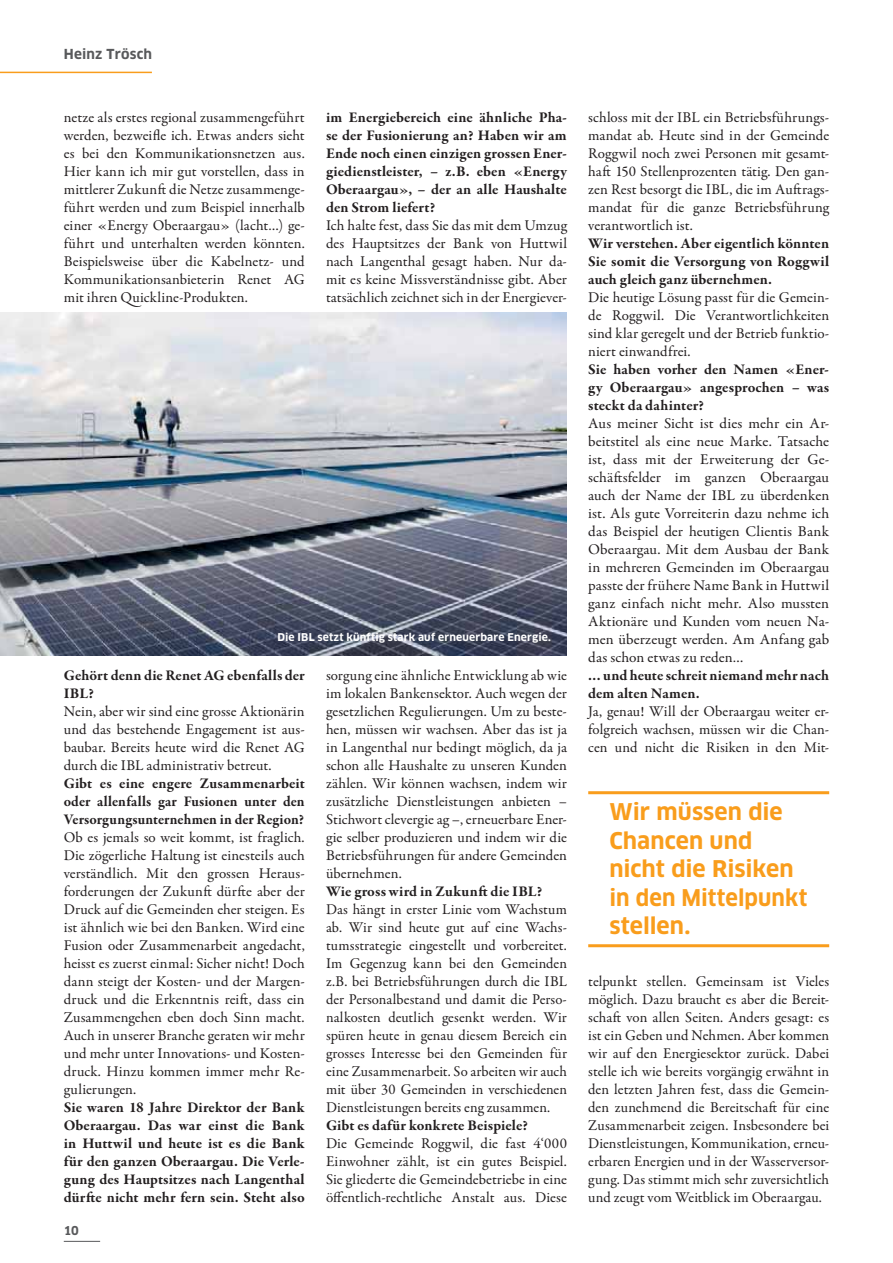
<style>
.page{position:relative;width:893px;height:1263px;background:#fff}
.page>*{position:absolute;margin:0;border:0;box-sizing:border-box;transform-origin:0 0}
.t1{font:700 22.5px/28.5px "Clan OT";color:#f99d1c}
.t2{font:15px/18px "Garamond Premr Pro";color:#231f20;text-align:justify}
.t3{font:700 15px/18px "Garamond Premr Pro";letter-spacing:.005em;color:#231f20;text-align:justify}
.t4{font:700 13.5px "Clan OT";letter-spacing:.015em;color:#58595b}
.t5{font:700 12px "Clan OT";color:#58595b}
.t6{font:700 10.5px "Clan OT";letter-spacing:.015em;color:#fff}
</style>
<div class="page">
<hr style="left:0;top:72px;width:152px;height:1px;background:#f99d1c">
<img style="left:0;top:312px;width:567px;height:344px">
<hr style="left:588px;top:791px;width:241px;height:3px;background:#f99d1c">
<hr style="left:588px;top:944px;width:241px;height:3px;background:#f99d1c">
<hr style="left:64px;top:1241px;width:36px;height:1px;background:#58595b">
<p class="t4" style="left:64px;top:48px;width:90px">Heinz Trösch</p>
<p class="t2" style="left:64px;top:109px;width:242px">netze als erstes regional zusammengeführt werden, bezweifle ich. Etwas anders sieht es bei den Kommunikationsnetzen aus.<br>Hier kann ich mir gut vorstellen, dass in mittlerer Zukunft die Netze zusammenge&shy;führt werden und zum Beispiel innerhalb einer «Energy Oberaargau» (lacht…) ge&shy;führt und unterhalten werden könnten.<br>Beispielsweise über die Kabelnetz- und Kommunikationsanbieterin Renet AG mit ihren Quickline-Produkten.</p>
<p class="t3" style="left:326px;top:109px;width:242px">im Energiebereich eine ähnliche Pha&shy;se der Fusionierung an? Haben wir am Ende noch einen einzigen grossen Ener&shy;giedienstleister, – z.B. eben «Energy Oberaargau», – der an alle Haushalte den Strom liefert?</p>
<p class="t2" style="left:326px;top:217px;width:242px">Ich halte fest, dass Sie das mit dem Umzug des Hauptsitzes der Bank von Huttwil nach Langenthal gesagt haben. Nur da&shy;mit es keine Missverständnisse gibt. Aber tatsächlich zeichnet sich in der Energiever-</p>
<p class="t6" style="left:277px;top:632px;width:275px">Die IBL setzt künftig stark auf erneuerbare Energie.</p>
<p class="t3" style="left:64px;top:667px;width:242px">Gehört denn die Renet AG ebenfalls der<br>IBL?</p>
<p class="t2" style="left:64px;top:703px;width:242px">Nein, aber wir sind eine grosse Aktionärin und das bestehende Engagement ist aus&shy;baubar. Bereits heute wird die Renet AG durch die IBL administrativ betreut.</p>
<p class="t3" style="left:64px;top:775px;width:242px">Gibt es eine engere Zusammenarbeit oder allenfalls gar Fusionen unter den Versorgungsunternehmen in der Region?</p>
<p class="t2" style="left:64px;top:829px;width:243px">Ob es jemals so weit kommt, ist fraglich.<br>Die zögerliche Haltung ist einesteils auch verständlich. Mit den grossen Heraus&shy;forderungen der Zukunft dürfte aber der Druck auf die Gemeinden eher steigen. Es ist ähnlich wie bei den Banken. Wird eine Fusion oder Zusammenarbeit angedacht, heisst es zuerst einmal: Sicher nicht! Doch dann steigt der Kosten- und der Margen&shy;druck und die Erkenntnis reift, dass ein Zusammengehen eben doch Sinn macht.<br>Auch in unserer Branche geraten wir mehr und mehr unter Innovations- und Kosten&shy;druck. Hinzu kommen immer mehr Re&shy;gulierungen.</p>
<p class="t3" style="left:64px;top:1099px;width:242px">Sie waren 18 Jahre Direktor der Bank Oberaargau. Das war einst die Bank in Huttwil und heute ist es die Bank für den ganzen Oberaargau. Die Verle&shy;gung des Hauptsitzes nach Langenthal dürfte nicht mehr fern sein. Steht also</p>
<p class="t5" style="left:64px;top:1224px;width:17px">10</p>
<p class="t2" style="left:326px;top:667px;width:243px">sorgung eine ähnliche Entwicklung ab wie im lokalen Bankensektor. Auch wegen der gesetzlichen Regulierungen. Um zu beste&shy;hen, müssen wir wachsen. Aber das ist ja in Langenthal nur bedingt möglich, da ja schon alle Haushalte zu unseren Kunden zählen. Wir können wachsen, indem wir zusätzliche Dienstleistungen anbieten – Stichwort clevergie ag –, erneuerbare Ener&shy;gie selber produzieren und indem wir die Betriebsführungen für andere Gemeinden übernehmen.</p>
<p class="t3" style="left:326px;top:883px;width:218px">Wie gross wird in Zukunft die IBL?</p>
<p class="t2" style="left:326px;top:901px;width:243px">Das hängt in erster Linie vom Wachstum ab. Wir sind heute gut auf eine Wachs&shy;tumsstrategie eingestellt und vorbereitet.<br>Im Gegenzug kann bei den Gemeinden z.B. bei Betriebsführungen durch die IBL der Personalbestand und damit die Perso&shy;nalkosten deutlich gesenkt werden. Wir spüren heute in genau diesem Bereich ein grosses Interesse bei den Gemeinden für eine Zusammenarbeit. So arbeiten wir auch mit über 30 Gemeinden in verschiedenen Dienstleistungen bereits eng zusammen.</p>
<p class="t3" style="left:326px;top:1117px;width:203px">Gibt es dafür konkrete Beispiele?</p>
<p class="t2" style="left:326px;top:1135px;width:242px">Die Gemeinde Roggwil, die fast 4‘000<br>Einwohner zählt, ist ein gutes Beispiel.<br>Sie gliederte die Gemeindebetriebe in eine öffentlich-rechtliche Anstalt aus. Diese</p>
<p class="t2" style="left:588px;top:109px;width:243px">schloss mit der IBL ein Betriebsführungs&shy;mandat ab. Heute sind in der Gemeinde Roggwil noch zwei Personen mit gesamt&shy;haft 150 Stellenprozenten tätig. Den gan&shy;zen Rest besorgt die IBL, die im Auftrags&shy;mandat für die ganze Betriebsführung verantwortlich ist.</p>
<p class="t3" style="left:588px;top:235px;width:243px">Wir verstehen. Aber eigentlich könnten Sie somit die Versorgung von Roggwil auch gleich ganz übernehmen.</p>
<p class="t2" style="left:588px;top:289px;width:242px">Die heutige Lösung passt für die Gemein&shy;de Roggwil. Die Verantwortlichkeiten sind klar geregelt und der Betrieb funktio&shy;niert einwandfrei.</p>
<p class="t3" style="left:588px;top:361px;width:242px">Sie haben vorher den Namen «Ener&shy;gy Oberaargau» angesprochen – was steckt da dahinter?</p>
<p class="t2" style="left:588px;top:415px;width:243px">Aus meiner Sicht ist dies mehr ein Ar&shy;beitstitel als eine neue Marke. Tatsache ist, dass mit der Erweiterung der Ge&shy;schäftsfelder im ganzen Oberaargau auch der Name der IBL zu überdenken ist. Als gute Vorreiterin dazu nehme ich das Beispiel der heutigen Clientis Bank Oberaargau. Mit dem Ausbau der Bank in mehreren Gemeinden im Oberaargau passte der frühere Name Bank in Huttwil ganz einfach nicht mehr. Also mussten Aktionäre und Kunden vom neuen Na&shy;men überzeugt werden. Am Anfang gab das schon etwas zu reden…</p>
<p class="t3" style="left:588px;top:667px;width:242px">… und heute schreit niemand mehr nach dem alten Namen.</p>
<p class="t2" style="left:588px;top:703px;width:243px">Ja, genau! Will der Oberaargau weiter er&shy;folgreich wachsen, müssen wir die Chan&shy;cen und nicht die Risiken in den Mit-</p>
<h1 class="t1" style="left:609px;top:799px;width:199px">Wir müssen die<br>Chancen und nicht die Risiken in den Mittelpunkt stellen.</h1>
<p class="t2" style="left:588px;top:973px;width:243px">telpunkt stellen. Gemeinsam ist Vieles möglich. Dazu braucht es aber die Bereit&shy;schaft von allen Seiten. Anders gesagt: es ist ein Geben und Nehmen. Aber kommen wir auf den Energiesektor zurück. Dabei stelle ich wie bereits vorgängig erwähnt in den letzten Jahren fest, dass die Gemein&shy;den zunehmend die Bereitschaft für eine Zusammenarbeit zeigen. Insbesondere bei Dienstleistungen, Kommunikation, erneu&shy;erbaren Energien und in der Wasserversor&shy;gung. Das stimmt mich sehr zuversichtlich und zeugt vom Weitblick im Oberaargau.</p>
</div>
